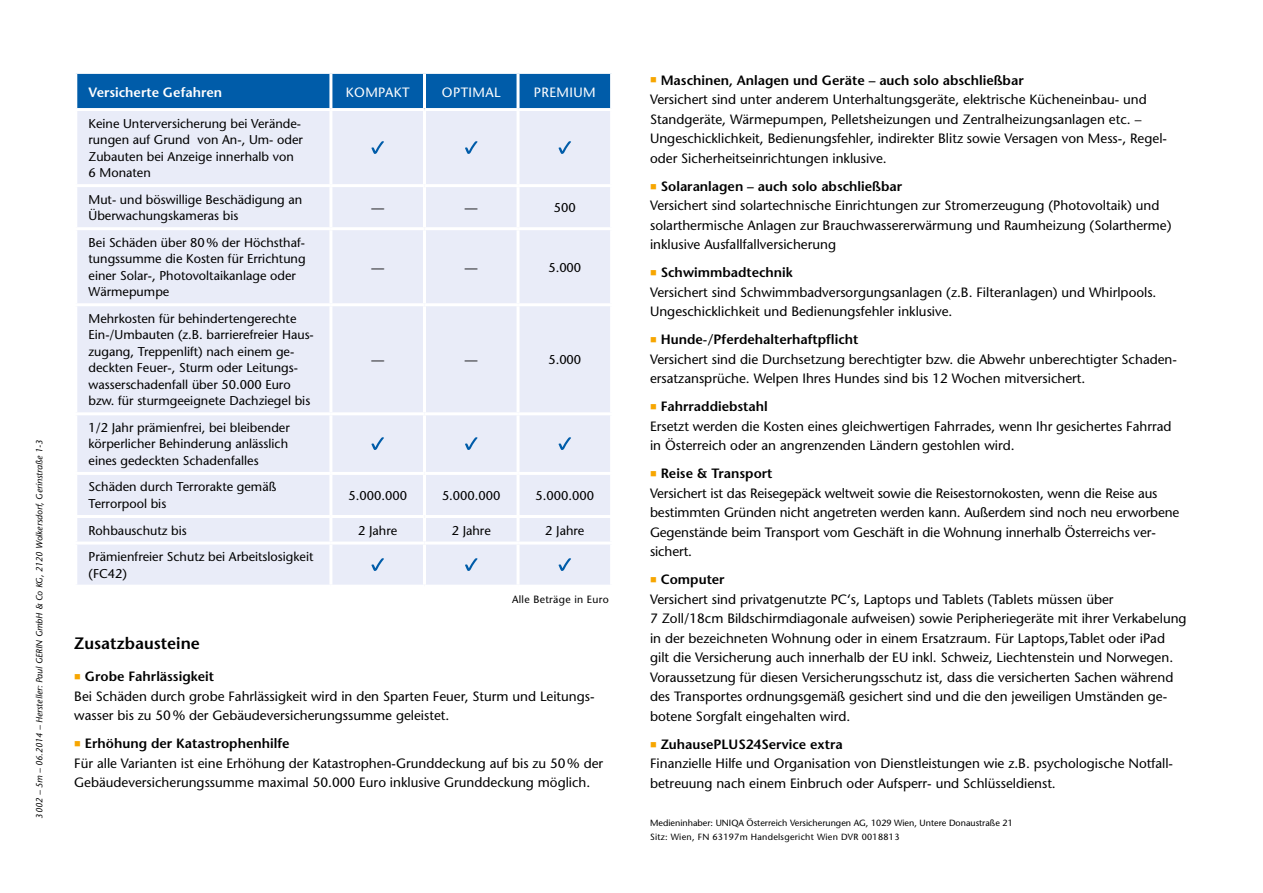
<style>
.page{position:relative;width:1263px;height:893px;background:#fff}
.page>*{position:absolute;margin:0;border:0;box-sizing:border-box;transform-origin:0 0}
.t1{font:600 16.5px "Stone Sans";color:#000}
.t2{font:13.5px/19.5px "Stone Sans";color:#000}
.t3{font:13.5px "Stone Sans";letter-spacing:.03em;color:#fff}
.t4{font:600 13.5px "Stone Sans";color:#fff}
.t5{font:12.75px/16.5px "Stone Sans";color:#000}
.t6{font:10.5px "Stone Sans";letter-spacing:.03em;color:#000}
.t7{font:9px/13.5px "Stone Sans";color:#000}
.t8{font:italic 9px "Stone Sans";color:#000}
.s1{color:#f7a600}
.s2{font-weight:600}
</style>
<div class="page">
<div style="left:77px;top:74px;width:533px;height:34px;background:#005ca9"></div>
<div style="left:77px;top:111px;width:533px;height:73px;background:#e9ecf8"></div>
<div style="left:77px;top:187px;width:533px;height:398px;background:#e9ecf8"></div>
<hr style="left:329px;top:74px;width:3px;height:34px;background:#fff">
<hr style="left:423px;top:74px;width:3px;height:34px;background:#fff">
<hr style="left:516px;top:74px;width:3px;height:34px;background:#fff">
<hr style="left:329px;top:111px;width:3px;height:73px;background:#fff">
<hr style="left:423px;top:111px;width:3px;height:73px;background:#fff">
<hr style="left:516px;top:111px;width:3px;height:73px;background:#fff">
<hr style="left:329px;top:187px;width:3px;height:40px;background:#fff">
<hr style="left:423px;top:187px;width:3px;height:40px;background:#fff">
<hr style="left:516px;top:187px;width:3px;height:40px;background:#fff">
<hr style="left:329px;top:230px;width:3px;height:73px;background:#fff">
<hr style="left:423px;top:230px;width:3px;height:73px;background:#fff">
<hr style="left:516px;top:230px;width:3px;height:73px;background:#fff">
<hr style="left:329px;top:306px;width:3px;height:106px;background:#fff">
<hr style="left:423px;top:306px;width:3px;height:106px;background:#fff">
<hr style="left:516px;top:306px;width:3px;height:106px;background:#fff">
<hr style="left:329px;top:415px;width:3px;height:57px;background:#fff">
<hr style="left:423px;top:415px;width:3px;height:57px;background:#fff">
<hr style="left:516px;top:415px;width:3px;height:57px;background:#fff">
<hr style="left:329px;top:475px;width:3px;height:40px;background:#fff">
<hr style="left:423px;top:475px;width:3px;height:40px;background:#fff">
<hr style="left:516px;top:475px;width:3px;height:40px;background:#fff">
<hr style="left:329px;top:518px;width:3px;height:24px;background:#fff">
<hr style="left:423px;top:518px;width:3px;height:24px;background:#fff">
<hr style="left:516px;top:518px;width:3px;height:24px;background:#fff">
<hr style="left:329px;top:545px;width:3px;height:40px;background:#fff">
<hr style="left:423px;top:545px;width:3px;height:40px;background:#fff">
<hr style="left:516px;top:545px;width:3px;height:40px;background:#fff">
<hr style="left:74px;top:227px;width:257px;height:3px;background:#fff">
<hr style="left:331px;top:227px;width:93px;height:3px;background:#fff">
<hr style="left:424px;top:227px;width:94px;height:3px;background:#fff">
<hr style="left:518px;top:227px;width:95px;height:3px;background:#fff">
<hr style="left:74px;top:303px;width:257px;height:3px;background:#fff">
<hr style="left:331px;top:303px;width:93px;height:3px;background:#fff">
<hr style="left:424px;top:303px;width:94px;height:3px;background:#fff">
<hr style="left:518px;top:303px;width:95px;height:3px;background:#fff">
<hr style="left:74px;top:412px;width:257px;height:3px;background:#fff">
<hr style="left:331px;top:412px;width:93px;height:3px;background:#fff">
<hr style="left:424px;top:412px;width:94px;height:3px;background:#fff">
<hr style="left:518px;top:412px;width:95px;height:3px;background:#fff">
<hr style="left:74px;top:472px;width:257px;height:3px;background:#fff">
<hr style="left:331px;top:472px;width:93px;height:3px;background:#fff">
<hr style="left:424px;top:472px;width:94px;height:3px;background:#fff">
<hr style="left:518px;top:472px;width:95px;height:3px;background:#fff">
<hr style="left:74px;top:515px;width:257px;height:3px;background:#fff">
<hr style="left:331px;top:515px;width:93px;height:3px;background:#fff">
<hr style="left:424px;top:515px;width:94px;height:3px;background:#fff">
<hr style="left:518px;top:515px;width:95px;height:3px;background:#fff">
<hr style="left:74px;top:542px;width:257px;height:3px;background:#fff">
<hr style="left:331px;top:542px;width:93px;height:3px;background:#fff">
<hr style="left:424px;top:542px;width:94px;height:3px;background:#fff">
<hr style="left:518px;top:542px;width:95px;height:3px;background:#fff">
<svg style="left:371px;top:141px;width:13px;height:13px"></svg>
<svg style="left:465px;top:141px;width:13px;height:13px"></svg>
<svg style="left:558px;top:141px;width:13px;height:13px"></svg>
<svg style="left:371px;top:437px;width:13px;height:13px"></svg>
<svg style="left:465px;top:437px;width:13px;height:13px"></svg>
<svg style="left:558px;top:437px;width:13px;height:13px"></svg>
<svg style="left:371px;top:558px;width:13px;height:13px"></svg>
<svg style="left:465px;top:558px;width:13px;height:13px"></svg>
<svg style="left:558px;top:558px;width:13px;height:13px"></svg>
<p class="t8" style="left:34px;top:819px;width:380px;rotate:-90deg">3002 – 5m – 06.2014 – Hersteller: Paul GERIN GmbH &amp; Co KG, 2120 Wolkersdorf, Gerinstraße 1-3</p>
<p class="t4" style="left:89px;top:84px;width:135px">Versicherte Gefahren</p>
<p class="t3" style="left:346px;top:84px;width:65px">KOMPAKT</p>
<p class="t3" style="left:442px;top:84px;width:60px">OPTIMAL</p>
<p class="t3" style="left:534px;top:84px;width:63px">PREMIUM</p>
<p class="t5" style="left:89px;top:115px;width:216px">Keine Unterversicherung bei Verände&shy;rungen auf Grund von An-, Um- oder<br>Zubauten bei Anzeige innerhalb von<br>6 Monaten</p>
<p class="t5" style="left:89px;top:191px;width:215px">Mut- und böswillige Beschädigung an<br>Überwachungskameras bis</p>
<p class="t5" style="left:371px;top:199px;width:14px">—</p>
<p class="t5" style="left:465px;top:199px;width:14px">—</p>
<p class="t5" style="left:554px;top:199px;width:23px">500</p>
<p class="t5" style="left:89px;top:234px;width:219px">Bei Schäden über 80% der Höchsthaf&shy;tungssumme die Kosten für Errichtung einer Solar-, Photovoltaikanlage oder<br>Wärmepumpe</p>
<p class="t5" style="left:89px;top:310px;width:227px">Mehrkosten für behindertengerechte Ein-/Umbauten (z.B. barrierefreier Haus&shy;zugang, Treppenlift) nach einem ge&shy;deckten Feuer-, Sturm oder Leitungs&shy;wasserschadenfall über 50.000 Euro bzw. für sturmgeeignete Dachziegel bis</p>
<p class="t5" style="left:371px;top:259px;width:14px">—</p>
<p class="t5" style="left:465px;top:259px;width:14px">—</p>
<p class="t5" style="left:548px;top:259px;width:34px">5.000</p>
<p class="t5" style="left:371px;top:351px;width:14px">—</p>
<p class="t5" style="left:465px;top:351px;width:14px">—</p>
<p class="t5" style="left:548px;top:351px;width:34px">5.000</p>
<p class="t5" style="left:89px;top:419px;width:203px">1/2 Jahr prämienfrei, bei bleibender körperlicher Behinderung anlässlich eines gedeckten Schadenfalles</p>
<p class="t5" style="left:89px;top:479px;width:189px">Schäden durch Terrorakte gemäß<br>Terrorpool bis</p>
<p class="t5" style="left:348px;top:487px;width:60px">5.000.000</p>
<p class="t5" style="left:442px;top:487px;width:60px">5.000.000</p>
<p class="t5" style="left:535px;top:487px;width:60px">5.000.000</p>
<p class="t5" style="left:89px;top:522px;width:100px">Rohbauschutz bis</p>
<p class="t5" style="left:358px;top:522px;width:41px">2 Jahre</p>
<p class="t5" style="left:452px;top:522px;width:41px">2 Jahre</p>
<p class="t5" style="left:545px;top:522px;width:41px">2 Jahre</p>
<p class="t5" style="left:89px;top:548px;width:226px">Prämienfreier Schutz bei Arbeitslosigkeit (FC42)</p>
<p class="t6" style="left:512px;top:593px;width:98px">Alle Beträge in Euro</p>
<p class="t1" style="left:74px;top:633px;width:127px">Zusatzbausteine</p>
<p class="t2" style="left:74px;top:667px;width:522px"><span class="s1">■</span> <span class="s2">Grobe Fahrlässigkeit<br></span>Bei Schäden durch grobe Fahrlässigkeit wird in den Sparten Feuer, Sturm und Leitungs&shy;wasser bis zu 50% der Gebäudeversicherungssumme geleistet.</p>
<p class="t2" style="left:74px;top:734px;width:530px"><span class="s1">■</span> <span class="s2">Erhöhung der Katastrophenhilfe<br></span>Für alle Varianten ist eine Erhöhung der Katastrophen-Grunddeckung auf bis zu 50% der<br>Gebäudeversicherungssumme maximal 50.000 Euro inklusive Grunddeckung möglich.</p>
<p class="t2" style="left:650px;top:70px;width:518px"><span class="s1">■</span> <span class="s2">Maschinen, Anlagen und Geräte – auch solo abschließbar<br></span>Versichert sind unter anderem Unterhaltungsgeräte, elektrische Kücheneinbau- und Standgeräte, Wärmepumpen, Pelletsheizungen und Zentralheizungsanlagen etc. – Ungeschicklichkeit, Bedienungsfehler, indirekter Blitz sowie Versagen von Mess-, Regel&shy;oder Sicherheitseinrichtungen inklusive.</p>
<p class="t2" style="left:650px;top:176px;width:523px"><span class="s1">■</span> <span class="s2">Solaranlagen – auch solo abschließbar<br></span>Versichert sind solartechnische Einrichtungen zur Stromerzeugung (Photovoltaik) und solarthermische Anlagen zur Brauchwassererwärmung und Raumheizung (Solartherme) inklusive Ausfallfallversicherung</p>
<p class="t2" style="left:650px;top:263px;width:508px"><span class="s1">■</span> <span class="s2">Schwimmbadtechnik<br></span>Versichert sind Schwimmbadversorgungsanlagen (z.B. Filteranlagen) und Whirlpools.<br>Ungeschicklichkeit und Bedienungsfehler inklusive.</p>
<p class="t2" style="left:650px;top:330px;width:527px"><span class="s1">■</span> <span class="s2">Hunde-/Pferdehalterhaftpflicht<br></span>Versichert sind die Durchsetzung berechtigter bzw. die Abwehr unberechtigter Schaden&shy;ersatzansprüche. Welpen Ihres Hundes sind bis 12 Wochen mitversichert.</p>
<p class="t2" style="left:650px;top:397px;width:523px"><span class="s1">■</span> <span class="s2">Fahrraddiebstahl<br></span>Ersetzt werden die Kosten eines gleichwertigen Fahrrades, wenn Ihr gesichertes Fahrrad in Österreich oder an angrenzenden Ländern gestohlen wird.</p>
<p class="t2" style="left:650px;top:464px;width:531px"><span class="s1">■</span> <span class="s2">Reise &amp; Transport<br></span>Versichert ist das Reisegepäck weltweit sowie die Reisestornokosten, wenn die Reise aus bestimmten Gründen nicht angetreten werden kann. Außerdem sind noch neu erworbene Gegenstände beim Transport vom Geschäft in die Wohnung innerhalb Österreichs ver&shy;sichert.</p>
<p class="t2" style="left:650px;top:570px;width:538px"><span class="s1">■</span> <span class="s2">Computer<br></span>Versichert sind privatgenutzte PC‘s, Laptops und Tablets (Tablets müssen über<br>7 Zoll/18cm Bildschirmdiagonale aufweisen) sowie Peripheriegeräte mit ihrer Verkabelung in der bezeichneten Wohnung oder in einem Ersatzraum. Für Laptops,Tablet oder iPad gilt die Versicherung auch innerhalb der EU inkl. Schweiz, Liechtenstein und Norwegen.<br>Voraussetzung für diesen Versicherungsschutz ist, dass die versicherten Sachen während des Transportes ordnungsgemäß gesichert sind und die den jeweiligen Umständen ge&shy;botene Sorgfalt eingehalten wird.</p>
<p class="t2" style="left:650px;top:734px;width:523px"><span class="s1">■</span> <span class="s2">ZuhausePLUS24Service extra<br></span>Finanzielle Hilfe und Organisation von Dienstleistungen wie z.B. psychologische Notfall&shy;betreuung nach einem Einbruch oder Aufsperr- und Schlüsseldienst.</p>
<p class="t7" style="left:650px;top:816px;width:364px">Medieninhaber: UNIQA Österreich Versicherungen AG, 1029 Wien, Untere Donaustraße 21<br>Sitz: Wien, FN 63197m Handelsgericht Wien DVR 0018813</p>
</div>
